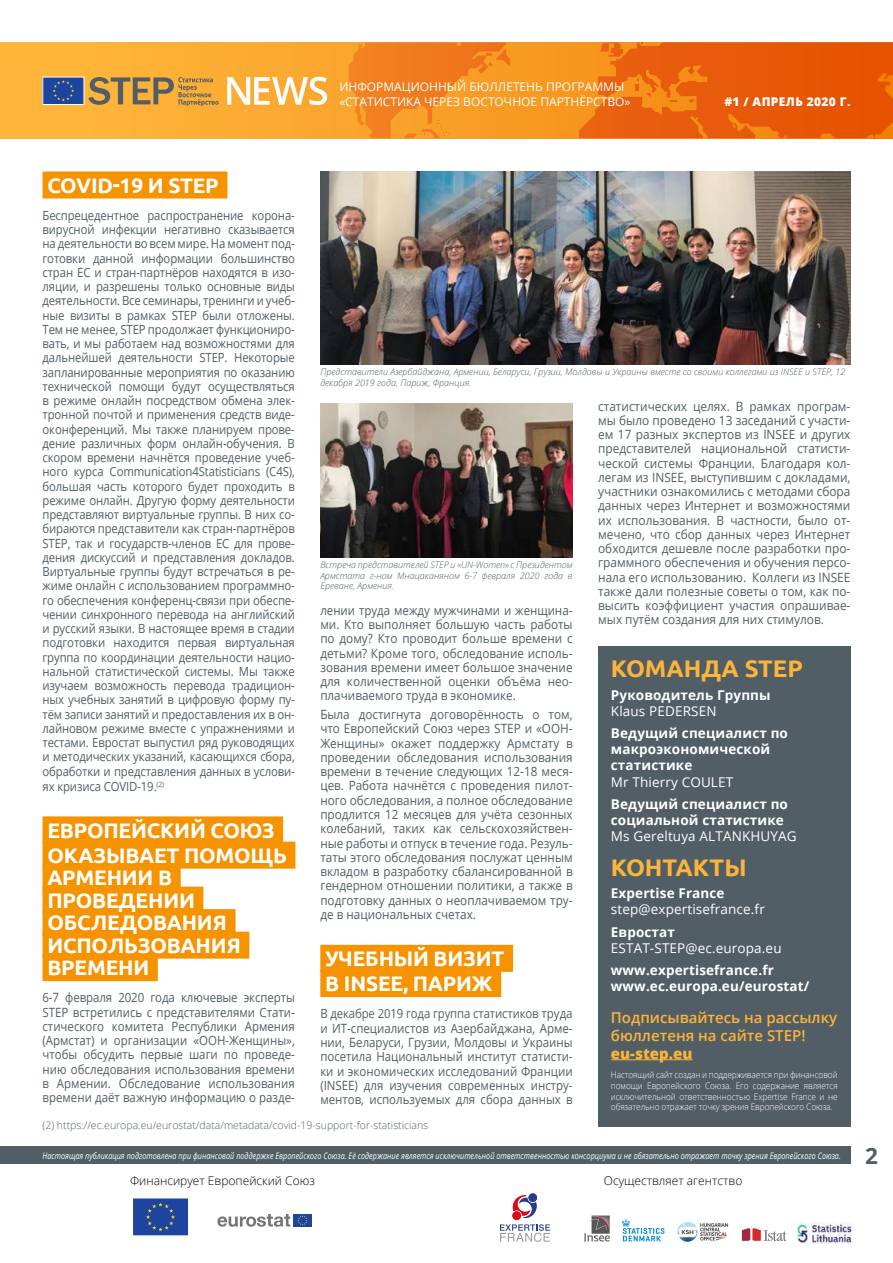
<style>
.page{position:relative;width:893px;height:1263px;background:#fff}
.page>*{position:absolute;margin:0;border:0;box-sizing:border-box;transform-origin:0 0}
.t1{font:700 24px "Ubuntu";color:#fcb43a}
.t2{font:700 22.5px "Open Sans";color:#515e65}
.t3{font:700 21px/22.5px "Ubuntu";letter-spacing:-.01em;color:#fff}
.t4{font:600 15px/18px "Open Sans";color:#fcb43a}
.t5{font:800 15px "Open Sans";color:#fcb43a}
.t6{font:700 13.5px/16.2px "Open Sans";letter-spacing:.01em;color:#fff}
.t7{font:13.5px "Open Sans";letter-spacing:.01em;color:#fff}
.t8{font:12.75px/14.2px "Open Sans";color:#515e65;text-align:justify;scale:.9 1}
.t9{font:12.75px/14.2px "Open Sans";color:#515e65;text-align:justify;scale:.93 1}
.t10{font:12.75px/14.2px "Open Sans";color:#515e65;text-align:justify;scale:.92 1}
.t11{font:12.6px/14.2px "Open Sans";letter-spacing:-.01em;color:#515e65;text-align:justify;scale:.9 1}
.t12{font:12px/14.4px "Open Sans";color:#fff}
.t13{font:300 12px "Open Sans";color:#000}
.t14{font:800 12px "Open Sans";letter-spacing:.03em;color:#fff}
.t15{font:300 10.5px "Open Sans";color:#515e65}
.t16{font:italic 300 9px/10.8px "Open Sans";color:#515e65}
.t17{font:300 9px/10.8px "Open Sans";letter-spacing:-.01em;color:#fff;text-align:justify;scale:.92 1}
.t18{font:italic 9px "Open Sans";letter-spacing:.005em;color:#fff;scale:.8 1}
.s1{font-size:12.75px}
</style>
<div class="page">
<svg style="left:0;top:43px;width:579px;height:95px;background:#fbaa31"></svg>
<svg style="left:348px;top:43px;width:162px;height:95px;background:#f48b22"></svg>
<svg style="left:579px;top:43px;width:314px;height:95px;background:#e9610b"></svg>
<div style="left:598px;top:646px;width:252px;height:481px;background:#515e65"></div>
<hr style="left:611px;top:1059px;width:81px;height:1px;background:#fcb43a">
<div style="left:43px;top:171px;width:184px;height:27px;background:#f59300"></div>
<div style="left:43px;top:816px;width:240px;height:27px;background:#f59300"></div>
<div style="left:43px;top:842px;width:252px;height:27px;background:#f59300"></div>
<div style="left:43px;top:864px;width:138px;height:27px;background:#f59300"></div>
<div style="left:43px;top:887px;width:160px;height:27px;background:#f59300"></div>
<div style="left:43px;top:909px;width:193px;height:27px;background:#f59300"></div>
<div style="left:43px;top:932px;width:206px;height:27px;background:#f59300"></div>
<div style="left:43px;top:954px;width:115px;height:27px;background:#f59300"></div>
<div style="left:320px;top:945px;width:193px;height:27px;background:#f59300"></div>
<div style="left:320px;top:970px;width:181px;height:27px;background:#f59300"></div>
<div style="left:0;top:1146px;width:850px;height:18px;background:#515e65"></div>
<svg style="left:622px;top:1219px;width:42px;height:22px"></svg>
<svg style="left:678px;top:1222px;width:50px;height:20px"></svg>
<svg style="left:742px;top:1228px;width:44px;height:13px"></svg>
<img style="left:798px;top:1223px;width:56px;height:20px">
<svg style="left:584px;top:1215px;width:26px;height:26px"></svg>
<svg style="left:500px;top:1193px;width:50px;height:49px"></svg>
<div style="left:293px;top:1214px;width:19px;height:12px;background:#1d45a0"></div>
<svg style="left:297px;top:1215px;width:10px;height:10px"></svg>
<svg style="left:217px;top:1214px;width:73px;height:13px"></svg>
<div style="left:133px;top:1198px;width:55px;height:38px;background:#1d45a0"></div>
<div style="left:132px;top:1198px;width:57px;height:38px;border:1px solid #fff"></div>
<svg style="left:146px;top:1202px;width:29px;height:29px"></svg>
<img style="left:320px;top:404px;width:253px;height:153px">
<img style="left:320px;top:171px;width:530px;height:194px">
<svg style="left:227px;top:77px;width:100px;height:28px"></svg>
<div style="left:43px;top:77px;width:41px;height:27px;background:#1d45a0"></div>
<div style="left:43px;top:77px;width:41px;height:28px;border:1px solid #fff"></div>
<svg style="left:53px;top:80px;width:21px;height:21px"></svg>
<svg style="left:88px;top:77px;width:131px;height:29px;background:#c09346"></svg>
<p class="t12" style="left:339px;top:79px;width:293px">ИНФОРМАЦИОННЫЙ БЮЛЛЕТЕНЬ ПРОГРАММЫ «СТАТИСТИКА ЧЕРЕЗ ВОСТОЧНОЕ ПАРТНЁРСТВО»</p>
<p class="t14" style="left:724px;top:92px;width:128px">#1 / АПРЕЛЬ 2020 Г.</p>
<h3 class="t3" style="left:47px;top:174px;width:173px">COVID-19 И STEP</h3>
<p class="t11" style="left:43px;top:208px;width:282px">Беспрецедентное распространение корона&shy;вирусной инфекции негативно сказывается на деятельности во всем мире. На момент под&shy;готовки данной информации большинство стран ЕС и стран-партнёров находятся в изо&shy;ляции, и разрешены только основные виды деятельности. Все семинары, тренинги и учеб&shy;ные визиты в рамках STEP были отложены.<br>Тем не менее, STEP продолжает функциониро&shy;вать, и мы работаем над возможностями для дальнейшей деятельности STEP. Некоторые запланированные мероприятия по оказанию технической помощи будут осуществляться в режиме онлайн посредством обмена элек&shy;тронной почтой и применения средств виде&shy;оконференций. Мы также планируем прове&shy;дение различных форм онлайн-обучения. В скором времени начнётся проведение учеб&shy;ного курса Communication4Statisticians (C4S), большая часть которого будет проходить в режиме онлайн. Другую форму деятельности представляют виртуальные группы. В них со&shy;бираются представители как стран-партнёров STEP, так и государств-членов ЕС для прове&shy;дения дискуссий и представления докладов.<br>Виртуальные группы будут встречаться в ре&shy;жиме онлайн с использованием программно&shy;го обеспечения конференц-связи при обеспе&shy;чении синхронного перевода на английский и русский языки. В настоящее время в стадии подготовки находится первая виртуальная группа по координации деятельности нацио&shy;нальной статистической системы. Мы также изучаем возможность перевода традицион&shy;ных учебных занятий в цифровую форму пу&shy;тём записи занятий и предоставления их в он&shy;лайновом режиме вместе с упражнениями и тестами. Евростат выпустил ряд руководящих и методических указаний, касающихся сбора, обработки и представления данных в услови&shy;ях кризиса COVID-19.<sup>(2)</sup></p>
<h3 class="t3" style="left:47px;top:817px;width:241px;line-height:25.2px">ЕВРОПЕЙСКИЙ СОЮЗ<br>ОКАЗЫВАЕТ ПОМОЩЬ</h3>
<h3 class="t3" style="left:47px;top:866px;width:195px">АРМЕНИИ В<br>ПРОВЕДЕНИИ<br>ОБСЛЕДОВАНИЯ<br>ИСПОЛЬЗОВАНИЯ<br>ВРЕМЕНИ</h3>
<p class="t8" style="left:43px;top:990px;width:282px">6-7 февраля 2020 года ключевые эксперты STEP встретились с представителями Стати&shy;стического комитета Республики Армения (Армстат) и организации «ООН-Женщины», чтобы обсудить первые шаги по проведе&shy;нию обследования использования времени в Армении. Обследование использования времени даёт важную информацию о разде-</p>
<p class="t16" style="left:320px;top:366px;width:526px">Представители Азербайджана, Армении, Беларуси, Грузии, Молдовы и Украины вместе со своими коллегами из INSEE и STEP, 12 декабря 2019 года, Париж, Франция.</p>
<p class="t16" style="left:320px;top:559px;width:254px;text-align:justify">Встреча представителей STEP и «UN-Women» с Президентом Армстата г-ном Мнацаканяном 6-7 февраля 2020 года в Ереване, Армения.</p>
<p class="t8" style="left:320px;top:603px;width:282px">лении труда между мужчинами и женщина&shy;ми. Кто выполняет большую часть работы по дому? Кто проводит больше времени с детьми? Кроме того, обследование исполь&shy;зования времени имеет большое значение для количественной оценки объёма нео&shy;плачиваемого труда в экономике.</p>
<p class="t10" style="left:320px;top:707px;width:276px">Была достигнута договорённость о том, что Европейский Союз через STEP и «ООН-Женщины» окажет поддержку Армстату в проведении обследования использования времени в течение следующих 12-18 меся&shy;цев. Работа начнётся с проведения пилот&shy;ного обследования, а полное обследование продлится 12 месяцев для учёта сезонных колебаний, таких как сельскохозяйствен&shy;ные работы и отпуск в течение года. Резуль&shy;таты этого обследования послужат ценным вкладом в разработку сбалансированной в гендерном отношении политики, а также в подготовку данных о неоплачиваемом тру&shy;де в национальных счетах.</p>
<h3 class="t3" style="left:325px;top:946px;width:181px;line-height:25.2px">УЧЕБНЫЙ ВИЗИТ<br>В INSEE, ПАРИЖ</h3>
<p class="t11" style="left:320px;top:1006px;width:282px">В декабре 2019 года группа статистиков <span class="s1">труда</span></p>
<p class="t8" style="left:320px;top:1020px;width:282px">и ИТ-специалистов из Азербайджана, Арме&shy;нии, Беларуси, Грузии, Молдовы и Украины посетила Национальный институт статисти&shy;ки и экономических исследований Франции (INSEE) для изучения современных инстру&shy;ментов, используемых для сбора данных в</p>
<p class="t9" style="left:598px;top:398px;width:273px">статистических целях. В рамках програм&shy;мы было проведено 13 заседаний с участи&shy;ем 17 разных экспертов из INSEE и других представителей национальной статисти&shy;ческой системы Франции. Благодаря кол&shy;легам из INSEE, выступившим с докладами, участники ознакомились с методами сбора данных через Интернет и возможностями их использования. В частности, было от&shy;мечено, что сбор данных через Интернет обходится дешевле после разработки про&shy;граммного обеспечения и обучения персо&shy;нала его использованию. Коллеги из INSEE также дали полезные советы о том, как по&shy;высить коэффициент участия опрашивае&shy;мых путём создания для них стимулов.</p>
<h1 class="t1" style="left:611px;top:654px;width:193px">КОМАНДА STEP</h1>
<p class="t6" style="left:611px;top:686px;width:161px">Руководитель Группы</p>
<p class="t7" style="left:611px;top:701px;width:107px">Klaus PEDERSEN</p>
<p class="t6" style="left:611px;top:724px;width:179px">Ведущий специалист по макроэкономической статистике</p>
<p class="t7" style="left:611px;top:772px;width:124px">Mr Thierry COULET</p>
<p class="t6" style="left:611px;top:795px;width:179px">Ведущий специалист по социальной статистике</p>
<p class="t7" style="left:611px;top:827px;width:187px">Ms Gereltuya ALTANKHUYAG</p>
<h1 class="t1" style="left:611px;top:853px;width:137px">КОНТАКТЫ</h1>
<p class="t6" style="left:611px;top:885px;width:115px">Expertise France</p>
<p class="t7" style="left:611px;top:900px;width:155px">step@expertisefrance.fr</p>
<p class="t6" style="left:611px;top:923px;width:66px">Евростат</p>
<p class="t7" style="left:611px;top:938px;width:172px">ESTAT-STEP@ec.europa.eu</p>
<p class="t6" style="left:611px;top:961px;width:200px">www.expertisefrance.fr www.ec.europa.eu/eurostat/</p>
<p class="t4" style="left:611px;top:1008px;width:228px">Подписывайтесь на рассылку бюллетеня на сайте STEP!</p>
<p class="t5" style="left:611px;top:1042px;width:83px">eu-step.eu</p>
<p class="t17" style="left:611px;top:1069px;width:248px">Настоящий сайт создан и поддерживается при финансовой помощи Европейского Союза. Его содержание является исключительной ответственностью Expertise France и не обязательно отражает точку зрения Европейского Союза.</p>
<p class="t15" style="left:43px;top:1118px;width:387px">(2) https://ec.europa.eu/eurostat/data/metadata/covid-19-support-for-statisticians</p>
<p class="t18" style="left:43px;top:1149px;width:999px">Настоящая публикация подготовлена при финансовой поддержке Европейского Союза. Её содержание является исключительной ответственностью консорциума и не обязательно отражает точку зрения Европейского Союза.</p>
<h2 class="t2" style="left:865px;top:1140px;width:14px">2</h2>
<p class="t13" style="left:130px;top:1173px;width:186px">Финансирует Европейский Союз</p>
<p class="t13" style="left:604px;top:1173px;width:140px">Осуществляет агентство</p>
</div>
